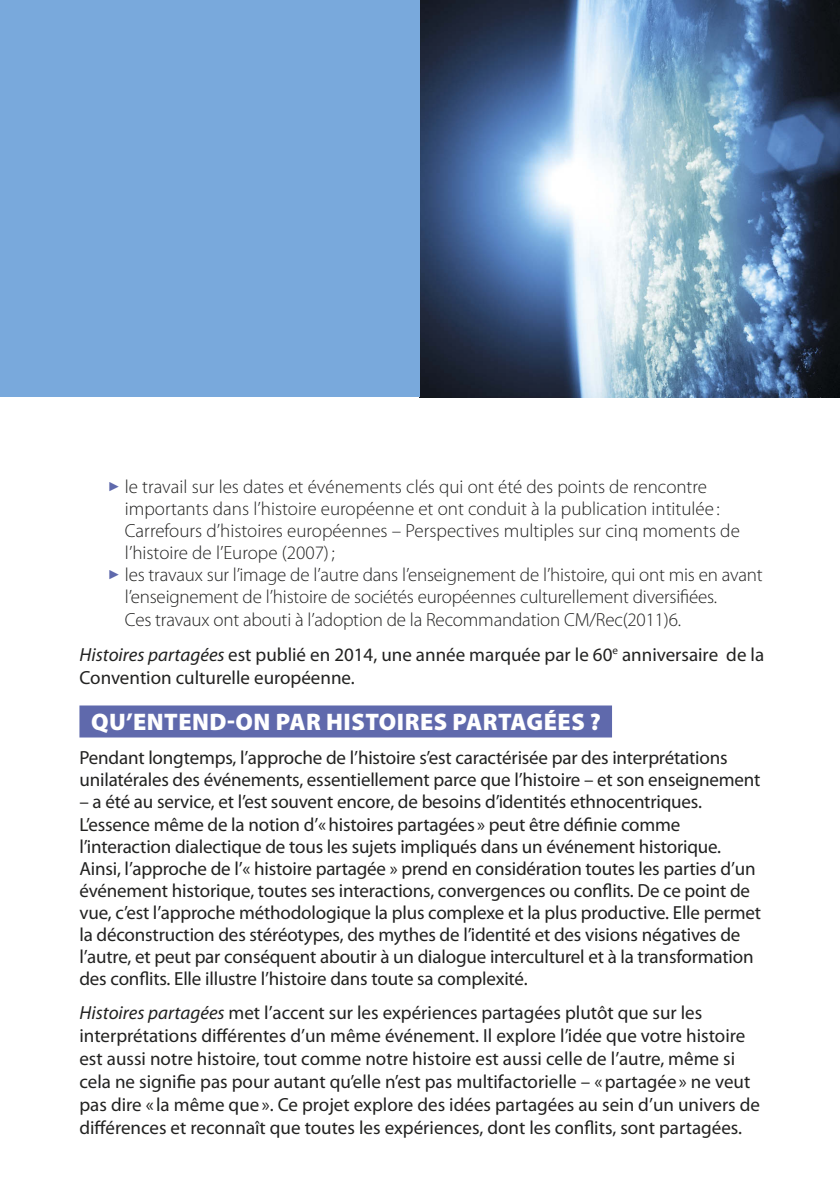
<style>
.page{position:relative;width:840px;height:1191px;background:#fff}
.page>*{position:absolute;margin:0;border:0;box-sizing:border-box;transform-origin:0 0}
.t1{font:900 24px "Myriad Pro";letter-spacing:.02em;color:#fff}
.t2{font:19px/22.2px "Myriad Pro";letter-spacing:-.01em;color:#222221}
.t3{font:300 19px/22px "Myriad Pro";letter-spacing:-.005em;color:#222221}
.s1{color:#5f69ac}
.s2{font-style:italic}
</style>
<div class="page">
<div style="left:79px;top:705px;width:532px;height:32px;background:#5f69ac"></div>
<img style="left:420px;top:0;width:419px;height:397px">
<div style="left:0;top:0;width:420px;height:397px;background:#79a9dc"></div>
<p class="t3" style="left:125px;top:476px;width:616px;text-indent:-17px"><span class="s1">✓</span> le travail sur les dates et événements clés qui ont été des points de rencontre importants dans l’histoire européenne et ont conduit à la publication intitulée :<br>Carrefours d’histoires européennes – Perspectives multiples sur cinq moments de l’histoire de l’Europe (2007);</p>
<p class="t3" style="left:125px;top:563px;width:639px;line-height:22.6px;text-indent:-17px"><span class="s1">✓</span> les travaux sur l’image de l’autre dans l’enseignement de l’histoire, qui ont mis en avant l’enseignement de l’histoire de sociétés européennes culturellement diversifiées.<br>Ces travaux ont abouti à l’adoption de la Recommandation CM/Rec(2011)6.</p>
<p class="t2" style="left:79px;top:642px;width:685px;line-height:23px"><span class="s2">Histoires partagées</span> est publié en 2014, une année marquée par le 60<sup>e</sup> anniversaire de la<br>Convention culturelle européenne.</p>
<p class="t1" style="left:91px;top:706px;width:511px">QU’ENTEND-ON PAR HISTOIRES PARTAGÉES ?</p>
<p class="t2" style="left:79px;top:746px;width:682px">Pendant longtemps, l’approche de l’histoire s’est caractérisée par des interprétations unilatérales des événements, essentiellement parce que l’histoire – et son enseignement</p>
<p class="t2" style="left:79px;top:790px;width:682px">– a été au service, et l’est souvent encore, de besoins d’identités ethnocentriques.<br>L’essence même de la notion d’«histoires partagées » peut être définie comme l’interaction dialectique de tous les sujets impliqués dans un événement historique.<br>Ainsi, l’approche de l’« histoire partagée » prend en considération toutes les parties d’un événement historique, toutes ses interactions, convergences ou conflits. De ce point de vue, c’est l’approche méthodologique la plus complexe et la plus productive. Elle permet la déconstruction des stéréotypes, des mythes de l’identité et des visions négatives de l’autre, et peut par conséquent aboutir à un dialogue interculturel et à la transformation des conflits. Elle illustre l’histoire dans toute sa complexité.</p>
<p class="t2" style="left:79px;top:1001px;width:681px;line-height:23px"><span class="s2">Histoires partagées</span> met l’accent sur les expériences partagées plutôt que sur les interprétations différentes d’un même événement. Il explore l’idée que votre histoire est aussi notre histoire, tout comme notre histoire est aussi celle de l’autre, même si cela ne signifie pas pour autant qu’elle n’est pas multifactorielle – «partagée» ne veut pas dire « la même que». Ce projet explore des idées partagées au sein d’un univers de différences et reconnaît que toutes les expériences, dont les conflits, sont partagées.</p>
</div>
